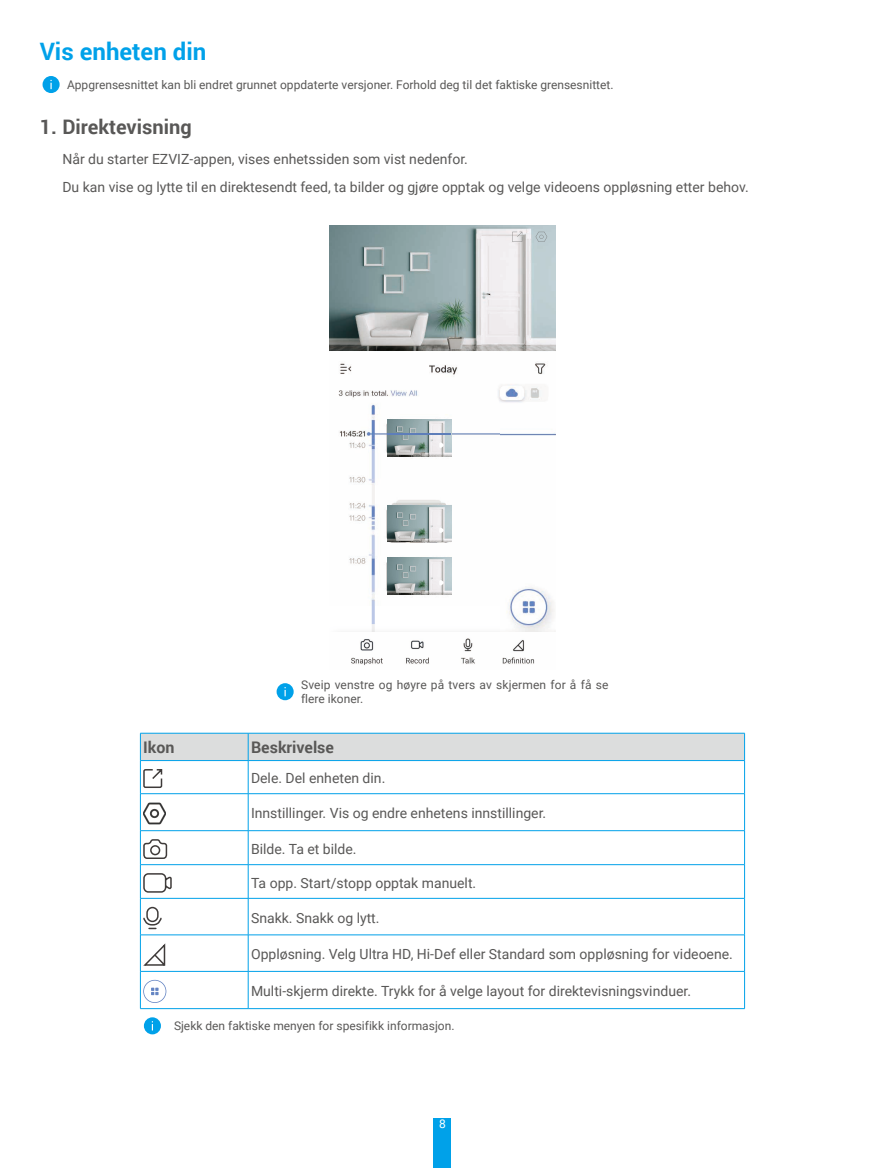
<style>
.page{position:relative;width:885px;height:1168px;background:#fff}
.page>*{position:absolute;margin:0;border:0;box-sizing:border-box;transform-origin:0 0}
.t1{font:700 24px "Roboto";color:#00a1e9}
.t2{font:700 20px "Roboto";color:#595857}
.t3{font:700 16px "Roboto";color:#595857}
.t4{font:14px/28.2px "Roboto";color:#595857}
.t5{font:12px/14.4px "Roboto";color:#595857}
.t6{font:12px "Roboto";color:#fff}
</style>
<div class="page">
<div style="left:434px;top:1118px;width:17px;height:50px;background:#00a1e9"></div>
<div style="left:43px;top:76px;width:17px;height:17px;background:#00a1e9;border-radius:50%"></div>
<svg style="left:50px;top:80px;width:2px;height:9px"></svg>
<img style="left:330px;top:350px;width:225px;height:282px">
<img style="left:387px;top:506px;width:64px;height:35px">
<svg style="left:439px;top:527px;width:5px;height:6px"></svg>
<img style="left:387px;top:420px;width:64px;height:37px">
<svg style="left:439px;top:442px;width:5px;height:6px"></svg>
<img style="left:387px;top:557px;width:64px;height:37px">
<svg style="left:439px;top:579px;width:5px;height:7px"></svg>
<hr style="left:387px;top:434px;width:64px;height:1px;background:#5e7eb9">
<img style="left:329px;top:225px;width:226px;height:125px">
<img style="left:351px;top:638px;width:184px;height:27px">
<svg style="left:512px;top:232px;width:10px;height:10px"></svg>
<svg style="left:535px;top:232px;width:12px;height:10px"></svg>
<div style="left:276px;top:683px;width:17px;height:17px;background:#00a1e9;border-radius:50%"></div>
<svg style="left:284px;top:687px;width:2px;height:9px"></svg>
<div style="left:140px;top:733px;width:605px;height:27px;background:#dcdddd"></div>
<hr style="left:140px;top:760px;width:108px;height:1px;background:#00a1e9">
<hr style="left:140px;top:761px;width:1px;height:32px;background:#00a1e9">
<hr style="left:248px;top:760px;width:496px;height:1px;background:#00a1e9">
<hr style="left:248px;top:761px;width:1px;height:32px;background:#00a1e9">
<hr style="left:744px;top:761px;width:1px;height:32px;background:#00a1e9">
<hr style="left:140px;top:793px;width:108px;height:1px;background:#00a1e9">
<hr style="left:140px;top:794px;width:1px;height:36px;background:#00a1e9">
<hr style="left:248px;top:793px;width:496px;height:1px;background:#00a1e9">
<hr style="left:248px;top:794px;width:1px;height:36px;background:#00a1e9">
<hr style="left:744px;top:794px;width:1px;height:36px;background:#00a1e9">
<hr style="left:140px;top:830px;width:108px;height:1px;background:#00a1e9">
<hr style="left:140px;top:831px;width:1px;height:33px;background:#00a1e9">
<hr style="left:248px;top:830px;width:496px;height:1px;background:#00a1e9">
<hr style="left:248px;top:831px;width:1px;height:33px;background:#00a1e9">
<hr style="left:744px;top:831px;width:1px;height:33px;background:#00a1e9">
<hr style="left:140px;top:864px;width:108px;height:1px;background:#00a1e9">
<hr style="left:140px;top:865px;width:1px;height:33px;background:#00a1e9">
<hr style="left:248px;top:864px;width:496px;height:1px;background:#00a1e9">
<hr style="left:248px;top:865px;width:1px;height:33px;background:#00a1e9">
<hr style="left:744px;top:865px;width:1px;height:33px;background:#00a1e9">
<hr style="left:140px;top:898px;width:108px;height:1px;background:#00a1e9">
<hr style="left:140px;top:898px;width:1px;height:37px;background:#00a1e9">
<hr style="left:248px;top:898px;width:496px;height:1px;background:#00a1e9">
<hr style="left:248px;top:898px;width:1px;height:37px;background:#00a1e9">
<hr style="left:744px;top:898px;width:1px;height:37px;background:#00a1e9">
<hr style="left:140px;top:934px;width:108px;height:1px;background:#00a1e9">
<hr style="left:140px;top:935px;width:1px;height:36px;background:#00a1e9">
<hr style="left:248px;top:934px;width:496px;height:1px;background:#00a1e9">
<hr style="left:248px;top:935px;width:1px;height:36px;background:#00a1e9">
<hr style="left:744px;top:935px;width:1px;height:36px;background:#00a1e9">
<hr style="left:140px;top:971px;width:108px;height:1px;background:#00a1e9">
<hr style="left:140px;top:971px;width:1px;height:37px;background:#00a1e9">
<hr style="left:248px;top:971px;width:496px;height:1px;background:#00a1e9">
<hr style="left:248px;top:971px;width:1px;height:37px;background:#00a1e9">
<hr style="left:744px;top:971px;width:1px;height:37px;background:#00a1e9">
<hr style="left:140px;top:1008px;width:108px;height:1px;background:#00a1e9">
<hr style="left:248px;top:1008px;width:496px;height:1px;background:#00a1e9">
<svg style="left:143px;top:769px;width:20px;height:19px"></svg>
<img style="left:143px;top:802px;width:22px;height:23px">
<svg style="left:143px;top:839px;width:25px;height:20px"></svg>
<svg style="left:143px;top:873px;width:29px;height:20px"></svg>
<div style="left:146px;top:907px;width:13px;height:15px;border:2px solid #3f3b3a;border-radius:5px"></div>
<svg style="left:143px;top:917px;width:19px;height:13px"></svg>
<svg style="left:143px;top:943px;width:23px;height:23px"></svg>
<svg style="left:143px;top:980px;width:23px;height:23px"></svg>
<div style="left:144px;top:981px;width:21px;height:21px;background:#fff;border-radius:50%"></div>
<svg style="left:151px;top:988px;width:7px;height:7px"></svg>
<svg style="left:144px;top:1017px;width:17px;height:17px"></svg>
<h1 class="t1" style="left:40px;top:35px;width:168px">Vis enheten din</h1>
<p class="t5" style="left:67px;top:77px;width:548px">Appgrensesnittet kan bli endret grunnet oppdaterte versjoner. Forhold deg til det faktiske grensesnittet.</p>
<h2 class="t2" style="left:40px;top:113px;width:153px">1. Direktevisning</h2>
<p class="t4" style="left:62px;top:144px;width:687px">Når du starter EZVIZ-appen, vises enhetssiden som vist nedenfor.<br>Du kan vise og lytte til en direktesendt feed, ta bilder og gjøre opptak og velge videoens oppløsning etter behov.</p>
<p class="t5" style="left:301px;top:677px;width:309px">Sveip venstre og høyre på tvers av skjermen for å få se flere ikoner.</p>
<p class="t3" style="left:143px;top:736px;width:33px">Ikon</p>
<p class="t3" style="left:251px;top:736px;width:84px">Beskrivelse</p>
<p class="t4" style="left:251px;top:763px;width:136px">Dele. Del enheten din.</p>
<p class="t4" style="left:251px;top:799px;width:296px">Innstillinger. Vis og endre enhetens innstillinger.</p>
<p class="t4" style="left:251px;top:834px;width:107px">Bilde. Ta et bilde.</p>
<p class="t4" style="left:251px;top:868px;width:227px">Ta opp. Start/stopp opptak manuelt.</p>
<p class="t4" style="left:251px;top:903px;width:130px">Snakk. Snakk og lytt.</p>
<p class="t4" style="left:251px;top:939px;width:483px">Oppløsning. Velg Ultra HD, Hi-Def eller Standard som oppløsning for videoene.</p>
<p class="t4" style="left:251px;top:976px;width:441px">Multi-skjerm direkte. Trykk for å velge layout for direktevisningsvinduer.</p>
<p class="t5" style="left:174px;top:1018px;width:282px">Sjekk den faktiske menyen for spesifikk informasjon.</p>
<p class="t6" style="left:439px;top:1116px;width:8px">8</p>
</div>
